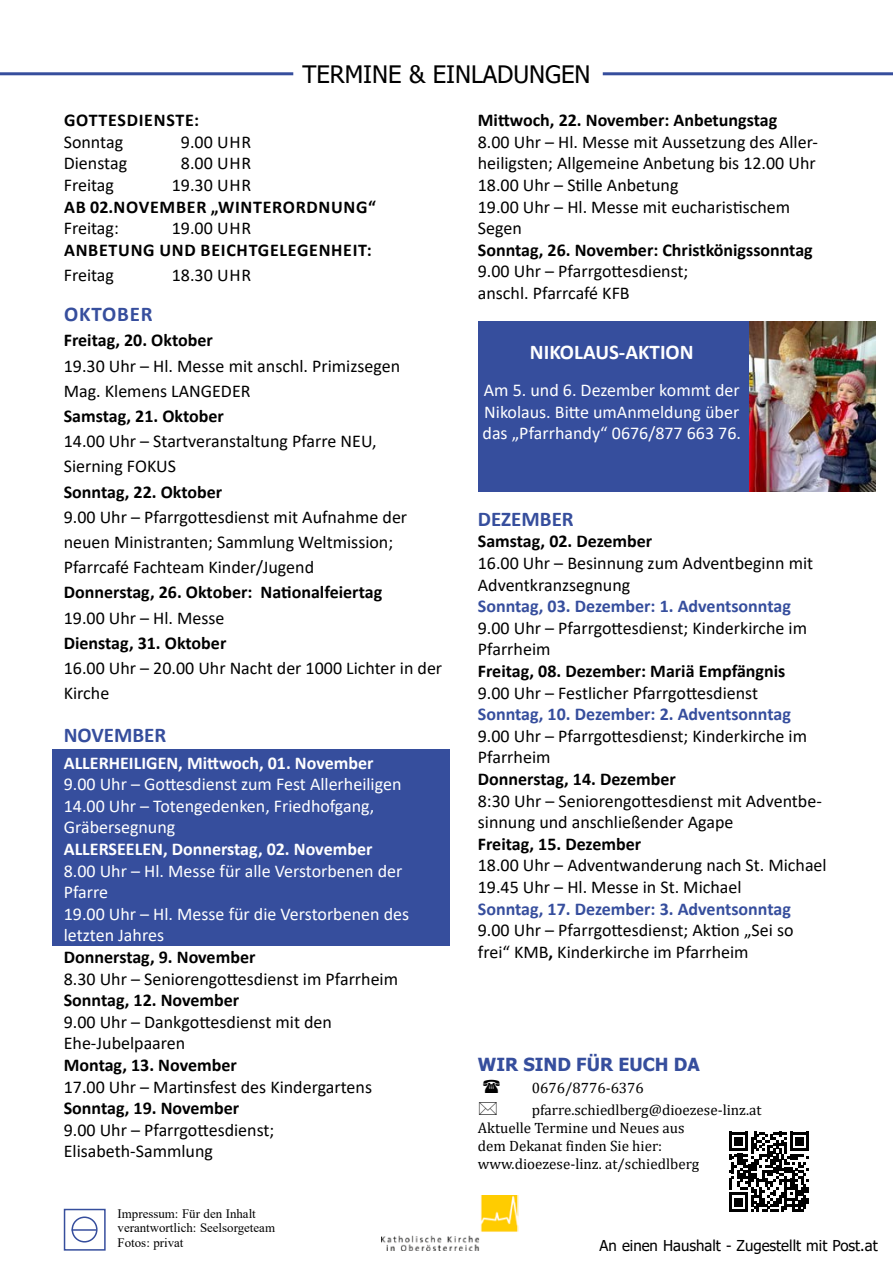
<style>
.page{position:relative;width:893px;height:1263px;background:#fff}
.page>*{position:absolute;margin:0;border:0;box-sizing:border-box;transform-origin:0 0}
.t1{font:24px "Tahoma";color:#000}
.Termine_Formatierung{font:700 21px "Calibri";color:#364e9d}
.Fließtext_neu{font:700 21px "Calibri";color:#fff}
.Termine_Formatierung-2{font:700 21px "Calibri";letter-spacing:.04em;color:#364e9d}
.Termine_Formatierung-3{font:18px/21.6px "Calibri";color:#000}
.Termine_Formatierung-4{font:700 18px "Calibri";color:#000}
.Termine_Formatierung-5{font:18px/21.6px "Calibri";color:#fff}
.Termine_Formatierung-6{font:700 18px "Calibri";color:#364e9d}
.Fließtext_neu-2{font:18px/21.6px "Calibri";color:#fff;text-align:justify}
.Termine_Formatierung-7{font:700 18px "Calibri";letter-spacing:.04em;color:#000}
.Termine_Formatierung-8{font:700 18px "Calibri";color:#fff}
.t2{font:700 18px "Tahoma";color:#364e9d}
.t3{font:15px "Cambria";color:#000}
.stillos{font:15px "Tahoma";color:#000}
.stillos-2{font:12.9px "Times New Roman";color:#000}
.s1{color:#fff}
.s2{font-weight:700}
</style>
<div class="page">
<div style="left:52px;top:749px;width:398px;height:197px;background:#364e9d"></div>
<hr style="left:0;top:72px;width:293px;height:3px;background:#364e9d">
<hr style="left:603px;top:72px;width:290px;height:3px;background:#364e9d">
<svg style="left:729px;top:1132px;width:80px;height:80px"></svg>
<div style="left:64px;top:1209px;width:42px;height:41px;border:2px solid #364e9d"></div>
<div style="left:72px;top:1216px;width:26px;height:26px;border:2px solid #364e9d;border-radius:50%"></div>
<hr style="left:72px;top:1229px;width:25px;height:2px;background:#364e9d">
<img style="left:381px;top:1195px;width:138px;height:56px">
<div style="left:478px;top:321px;width:331px;height:170px;background:#364e9d"></div>
<img style="left:750px;top:321px;width:125px;height:170px">
<p class="t1" style="left:302px;top:58px;width:290px">TERMINE &amp; EINLADUNGEN</p>
<p class="Termine_Formatierung-7" style="left:64px;top:107px;width:136px">GOTTESDIENSTE:</p>
<p class="Termine_Formatierung-3" style="left:64px;top:131px;width:61px">Sonntag</p>
<p class="Termine_Formatierung-3" style="left:172px;top:131px;width:81px"><span class="s1">0</span>9.00 UHR</p>
<p class="Termine_Formatierung-3" style="left:64px;top:152px;width:65px">Dienstag</p>
<p class="Termine_Formatierung-3" style="left:172px;top:152px;width:81px"><span class="s1">0</span>8.00 UHR</p>
<p class="Termine_Formatierung-3" style="left:64px;top:174px;width:52px">Freitag</p>
<p class="Termine_Formatierung-3" style="left:172px;top:174px;width:81px">19.30 UHR</p>
<p class="Termine_Formatierung-7" style="left:64px;top:194px;width:313px">AB 02.NOVEMBER „WINTERORDNUNG“</p>
<p class="Termine_Formatierung-3" style="left:64px;top:217px;width:57px">Freitag:</p>
<p class="Termine_Formatierung-3" style="left:172px;top:217px;width:81px">19.00 UHR</p>
<p class="Termine_Formatierung-7" style="left:64px;top:237px;width:309px">ANBETUNG UND BEICHTGELEGENHEIT:</p>
<p class="Termine_Formatierung-3" style="left:64px;top:264px;width:52px">Freitag</p>
<p class="Termine_Formatierung-3" style="left:172px;top:264px;width:81px">18.30 UHR</p>
<p class="Termine_Formatierung-2" style="left:64px;top:299px;width:90px">OKTOBER</p>
<p class="Termine_Formatierung-4" style="left:64px;top:328px;width:151px">Freitag, 20. Oktober</p>
<p class="Termine_Formatierung-3" style="left:64px;top:354px;width:338px">19.30 Uhr – Hl. Messe mit anschl. Primizsegen</p>
<p class="Termine_Formatierung-3" style="left:64px;top:380px;width:188px">Mag. Klemens LANGEDER</p>
<p class="Termine_Formatierung-4" style="left:64px;top:403px;width:162px">Samstag, 21. Oktober</p>
<p class="Termine_Formatierung-3" style="left:64px;top:430px;width:314px">14.00 Uhr – Startveranstaltung Pfarre NEU,</p>
<p class="Termine_Formatierung-3" style="left:64px;top:455px;width:114px">Sierning FOKUS</p>
<p class="Termine_Formatierung-4" style="left:64px;top:479px;width:160px">Sonntag, 22. Oktober</p>
<p class="Termine_Formatierung-3" style="left:64px;top:504px;width:345px;line-height:25.2px">9.00 Uhr – Pfarrgottesdienst mit Aufnahme der neuen Ministranten; Sammlung Weltmission;<br>Pfarrcafé Fachteam Kinder/Jugend</p>
<p class="Termine_Formatierung-4" style="left:64px;top:580px;width:320px">Donnerstag, 26. Oktober: Nationalfeiertag</p>
<p class="Termine_Formatierung-3" style="left:64px;top:606px;width:162px">19.00 Uhr – Hl. Messe</p>
<p class="Termine_Formatierung-4" style="left:64px;top:630px;width:164px">Dienstag, 31. Oktober</p>
<p class="Termine_Formatierung-3" style="left:64px;top:655px;width:380px;line-height:25.2px">16.00 Uhr – 20.00 Uhr Nacht der 1000 Lichter in der<br>Kirche</p>
<p class="Termine_Formatierung" style="left:64px;top:721px;width:104px">NOVEMBER</p>
<p class="Termine_Formatierung-8" style="left:64px;top:750px;width:311px">ALLERHEILIGEN, Mittwoch, 01. November</p>
<p class="Termine_Formatierung-5" style="left:64px;top:773px;width:339px">9.00 Uhr – Gottesdienst zum Fest Allerheiligen</p>
<p class="Termine_Formatierung-5" style="left:64px;top:794px;width:312px">14.00 Uhr – Totengedenken, Friedhofgang,<br>Gräbersegnung</p>
<p class="Termine_Formatierung-8" style="left:64px;top:836px;width:310px">ALLERSEELEN, Donnerstag, 02. November</p>
<p class="Termine_Formatierung-5" style="left:64px;top:859px;width:340px">8.00 Uhr – Hl. Messe für alle Verstorbenen der<br>Pfarre</p>
<p class="Termine_Formatierung-5" style="left:64px;top:902px;width:347px">19.00 Uhr – Hl. Messe für die Verstorbenen des letzten Jahres</p>
<p class="Termine_Formatierung-4" style="left:64px;top:944px;width:193px">Donnerstag, 9. November</p>
<p class="Termine_Formatierung-3" style="left:64px;top:967px;width:336px">8.30 Uhr – Seniorengottesdienst im Pfarrheim</p>
<p class="Termine_Formatierung-4" style="left:64px;top:987px;width:177px">Sonntag, 12. November</p>
<p class="Termine_Formatierung-3" style="left:64px;top:1010px;width:270px">9.00 Uhr – Dankgottesdienst mit den<br>Ehe-Jubelpaaren</p>
<p class="Termine_Formatierung-4" style="left:64px;top:1052px;width:175px">Montag, 13. November</p>
<p class="Termine_Formatierung-3" style="left:64px;top:1075px;width:310px">17.00 Uhr – Martinsfest des Kindergartens</p>
<p class="Termine_Formatierung-4" style="left:64px;top:1095px;width:177px">Sonntag, 19. November</p>
<p class="Termine_Formatierung-3" style="left:64px;top:1118px;width:212px">9.00 Uhr – Pfarrgottesdienst;<br>Elisabeth-Sammlung</p>
<p class="Termine_Formatierung-4" style="left:478px;top:107px;width:301px">Mittwoch, 22. November: Anbetungstag</p>
<p class="Termine_Formatierung-3" style="left:478px;top:131px;width:342px">8.00 Uhr – Hl. Messe mit Aussetzung des Aller&shy;heiligsten; Allgemeine Anbetung bis 12.00 Uhr</p>
<p class="Termine_Formatierung-3" style="left:478px;top:174px;width:202px">18.00 Uhr – Stille Anbetung</p>
<p class="Termine_Formatierung-3" style="left:478px;top:195px;width:314px">19.00 Uhr – Hl. Messe mit eucharistischem<br>Segen</p>
<p class="Termine_Formatierung-4" style="left:478px;top:237px;width:336px">Sonntag, 26. November: Christkönigssonntag</p>
<p class="Termine_Formatierung-3" style="left:478px;top:260px;width:212px">9.00 Uhr – Pfarrgottesdienst; anschl. Pfarrcafé KFB</p>
<p class="Fließtext_neu" style="left:530px;top:338px;width:165px">NIKOLAUS-AKTION</p>
<p class="Fließtext_neu-2" style="left:483px;top:379px;width:260px">Am 5. und 6. Dezember kommt der Nikolaus. Bitte umAnmeldung über das „Pfarrhandy“ 0676/877 663 76.</p>
<p class="Termine_Formatierung" style="left:478px;top:504px;width:97px">DEZEMBER</p>
<p class="Termine_Formatierung-4" style="left:478px;top:529px;width:176px">Samstag, 02. Dezember</p>
<p class="Termine_Formatierung-3" style="left:478px;top:552px;width:337px">16.00 Uhr – Besinnung zum Adventbeginn mit<br>Adventkranzsegnung</p>
<p class="Termine_Formatierung-6" style="left:478px;top:593px;width:315px">Sonntag, 03. Dezember: 1. Adventsonntag</p>
<p class="Termine_Formatierung-3" style="left:478px;top:617px;width:331px">9.00 Uhr – Pfarrgottesdienst; Kinderkirche im<br>Pfarrheim</p>
<p class="Termine_Formatierung-4" style="left:478px;top:658px;width:309px">Freitag, 08. Dezember: Mariä Empfängnis</p>
<p class="Termine_Formatierung-3" style="left:478px;top:681px;width:282px">9.00 Uhr – Festlicher Pfarrgottesdienst</p>
<p class="Termine_Formatierung-6" style="left:478px;top:701px;width:315px">Sonntag, 10. Dezember: 2. Adventsonntag</p>
<p class="Termine_Formatierung-3" style="left:478px;top:725px;width:331px">9.00 Uhr – Pfarrgottesdienst; Kinderkirche im<br>Pfarrheim</p>
<p class="Termine_Formatierung-4" style="left:478px;top:766px;width:199px">Donnerstag, 14. Dezember</p>
<p class="Termine_Formatierung-3" style="left:478px;top:789px;width:346px">8:30 Uhr – Seniorengottesdienst mit Adventbe&shy;sinnung und anschließender Agape</p>
<p class="Termine_Formatierung-4" style="left:478px;top:831px;width:165px">Freitag, 15. Dezember</p>
<p class="Termine_Formatierung-3" style="left:478px;top:854px;width:350px">18.00 Uhr – Adventwanderung nach St. Michael</p>
<p class="Termine_Formatierung-3" style="left:478px;top:876px;width:265px">19.45 Uhr – Hl. Messe in St. Michael</p>
<p class="Termine_Formatierung-6" style="left:478px;top:896px;width:315px">Sonntag, 17. Dezember: 3. Adventsonntag</p>
<p class="Termine_Formatierung-3" style="left:478px;top:919px;width:317px">9.00 Uhr – Pfarrgottesdienst; Aktion „Sei so frei“ KMB<span class="s2">,</span> Kinderkirche im Pfarrheim</p>
<p class="t2" style="left:478px;top:1051px;width:223px">WIR SIND FÜR EUCH DA</p>
<p class="t3" style="left:532px;top:1079px;width:114px">0676/8776-6376</p>
<p class="t3" style="left:532px;top:1101px;width:231px">pfarre.schiedlberg@dioezese-linz.at</p>
<p class="t3" style="left:478px;top:1119px;width:208px">Aktuelle Termine und Neues aus</p>
<p class="t3" style="left:478px;top:1137px;width:186px">dem Dekanat finden Sie hier:</p>
<p class="t3" style="left:478px;top:1155px;width:223px">www.dioezese-linz. at/schiedlberg</p>
<p class="stillos-2" style="left:118px;top:1205px;width:140px">Impressum: Für den Inhalt</p>
<p class="stillos-2" style="left:118px;top:1218px;width:159px">verantwortlich: Seelsorgeteam</p>
<p class="stillos-2" style="left:118px;top:1234px;width:67px">Fotos: privat</p>
<p class="stillos" style="left:599px;top:1235px;width:280px">An einen Haushalt - Zugestellt mit Post.at</p>
</div>
